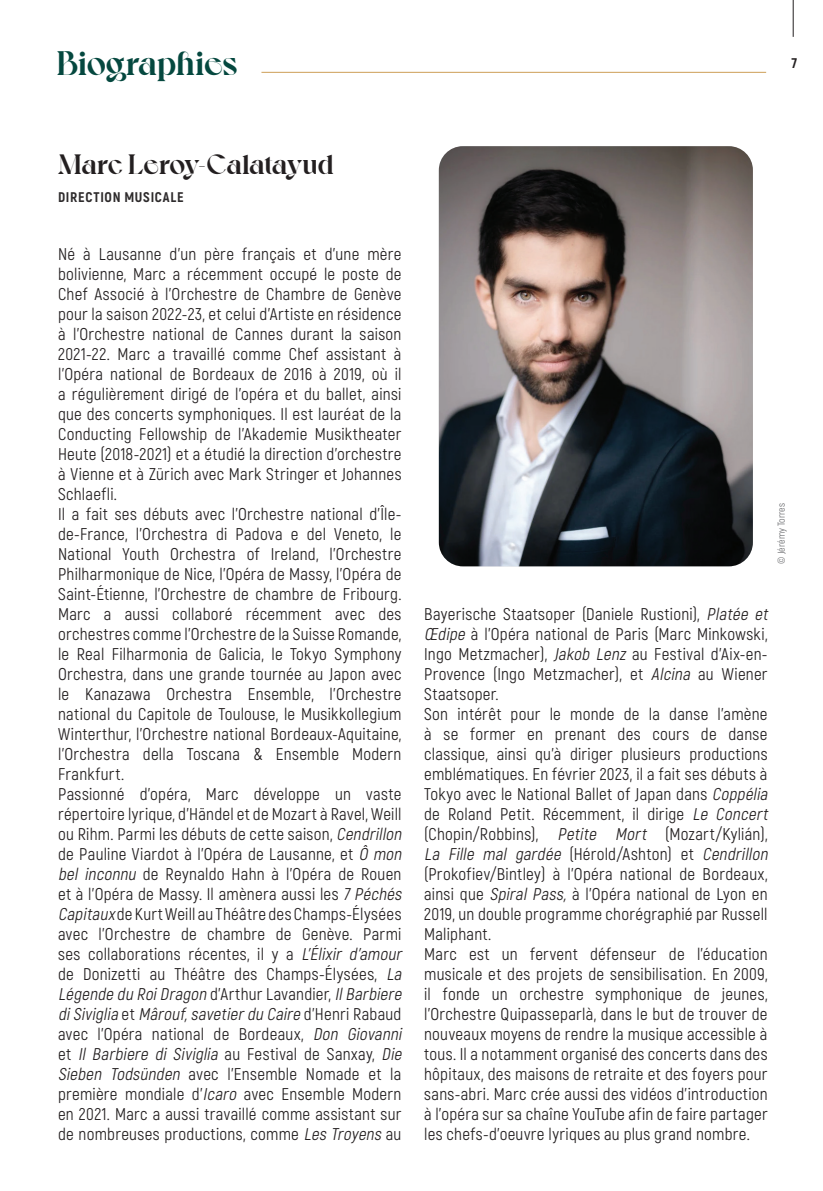
<style>
.page{position:relative;width:823px;height:1191px;background:#fff}
.page>*{position:absolute;margin:0;border:0;box-sizing:border-box;transform-origin:0 0}
.t1{font:700 34px "Voyage";color:#05483f}
.t2{font:700 28px "Voyage";color:#231f20}
.t3{font:17px/20px "Akrobat";letter-spacing:.015em;color:#231f20}
.t4{font:800 14px "Akrobat";letter-spacing:.05em;color:#2e2b2c}
.t5{font:800 14px "Akrobat";color:#231f20}
.t6{font:10px "Akrobat";color:#6c6d70}
.s1{font-style:italic}
</style>
<div class="page">
<hr style="left:792px;top:0;width:1px;height:37px;background:#231f20">
<hr style="left:261px;top:72px;width:504px;height:1px;background:#cd9f57">
<img style="left:438px;top:146px;width:314px;height:420px">
<h1 class="t1" style="left:57px;top:43px;width:182px">Biographies</h1>
<p class="t5" style="left:791px;top:54px;width:7px">7</p>
<h2 class="t2" style="left:58px;top:147px;width:277px">Marc Leroy-Calatayud</h2>
<p class="t4" style="left:58px;top:188px;width:127px">DIRECTION MUSICALE</p>
<p class="t3" style="left:58px;top:244px;width:348px">Né à Lausanne d’un père français et d’une mère bolivienne, Marc a récemment occupé le poste de Chef Associé à l’Orchestre de Chambre de Genève pour la saison 2022-23, et celui d’Artiste en résidence à l’Orchestre national de Cannes durant la saison 2021-22. Marc a travaillé comme Chef assistant à l’Opéra national de Bordeaux de 2016 à 2019, où il a régulièrement dirigé de l’opéra et du ballet, ainsi que des concerts symphoniques. Il est lauréat de la Conducting Fellowship de l’Akademie Musiktheater Heute (2018-2021) et a étudié la direction d’orchestre à Vienne et à Zürich avec Mark Stringer et Johannes Schlaefli.<br>Il a fait ses débuts avec l’Orchestre national d’Île&shy;de-France, l’Orchestra di Padova e del Veneto, le National Youth Orchestra of Ireland, l’Orchestre Philharmonique de Nice, l’Opéra de Massy, l’Opéra de Saint-Étienne, l’Orchestre de chambre de Fribourg.<br>Marc a aussi collaboré récemment avec des orchestres comme l’Orchestre de la Suisse Romande, le Real Filharmonia de Galicia, le Tokyo Symphony Orchestra, dans une grande tournée au Japon avec le Kanazawa Orchestra Ensemble, l’Orchestre national du Capitole de Toulouse, le Musikkollegium Winterthur, l’Orchestre national Bordeaux-Aquitaine, l’Orchestra della Toscana &amp; Ensemble Modern Frankfurt.<br>Passionné d’opéra, Marc développe un vaste répertoire lyrique, d’Händel et de Mozart à Ravel, Weill ou Rihm. Parmi les débuts de cette saison, <span class="s1">Cendrillon </span>de Pauline Viardot à l’Opéra de Lausanne, et <span class="s1">Ô mon bel inconnu</span> de Reynaldo Hahn à l’Opéra de Rouen et à l’Opéra de Massy. Il amènera aussi les <span class="s1">7 Péchés Capitaux</span>de Kurt Weill au Théâtre des Champs-Élysées avec l’Orchestre de chambre de Genève. Parmi ses collaborations récentes, il y a <span class="s1">L’Élixir d’amour </span>de Donizetti au Théâtre des Champs-Élysées, <span class="s1">La Légende du RoiDragon</span> d ’A r t h u r L a v a n d i e r, <span class="s1">IlBarbiere diSiviglia</span> e t <span class="s1">Mârouf,savetierdu Caire</span> d ’ H e n r i R a b a u d avec l’Opéra national de Bordeaux, <span class="s1">Don Giovanni </span>e t <span class="s1">Il Barbiere di Siviglia</span> a u F e s t i va l d e S a n xa y, <span class="s1">Die Sieben Todsünden</span> avec l’Ensemble Nomade et la première mondiale d’<span class="s1">Icaro</span> avec Ensemble Modern en 2021. Marc a aussi travaillé comme assistant sur de nombreuses productions, comme <span class="s1">Les Troyens</span> au</p>
<p class="t6" style="left:775px;top:563px;width:62px;rotate:-90deg">© Jérémy Torres</p>
<p class="t3" style="left:424px;top:604px;width:348px">Bayerische Staatsoper (Daniele Rustioni), <span class="s1">Platée et Œdipe</span> à l’Opéra national de Paris (Marc Minkowski, Ingo Metzmacher), <span class="s1">Jakob Lenz</span> au Festival d’Aix-en-Provence (Ingo Metzmacher), et <span class="s1">Alcina</span> au Wiener Staatsoper.<br>Son intérêt pour le monde de la danse l’amène à se former en prenant des cours de danse classique, ainsi qu’à diriger plusieurs productions emblématiques. En février 2023, il a fait ses débuts à Tokyo avec le National Ballet of Japan dans <span class="s1">Coppélia </span>de Roland Petit. Récemment, il dirige <span class="s1">Le Concert </span>(Chopin/Robbins), <span class="s1">Petite Mort</span> (Mozart/Kylián), <span class="s1">La Fille mal gardée</span> ( H é r o l d /A s h t o n ) e t <span class="s1">Cendrillon </span>(Prokofiev/Bintley) à l’Opéra national de Bordeaux, ainsi que <span class="s1">Spiral Pass,</span> à l’Opéra national de Lyon en 2019, un double programme chorégraphié par Russell Maliphant.<br>Marc est un fervent défenseur de l’éducation musicale et des projets de sensibilisation. En 2009, il fonde un orchestre symphonique de jeunes, l’Orchestre Quipasseparlà, dans le but de trouver de nouveaux moyens de rendre la musique accessible à tous. Il a notamment organisé des concerts dans des hôpitaux, des maisons de retraite et des foyers pour sans-abri. Marc crée aussi des vidéos d’introduction à l’opéra sur sa chaîne YouTube afin de faire partager les chefs-d’oeuvre lyriques au plus grand nombre.</p>
</div>
